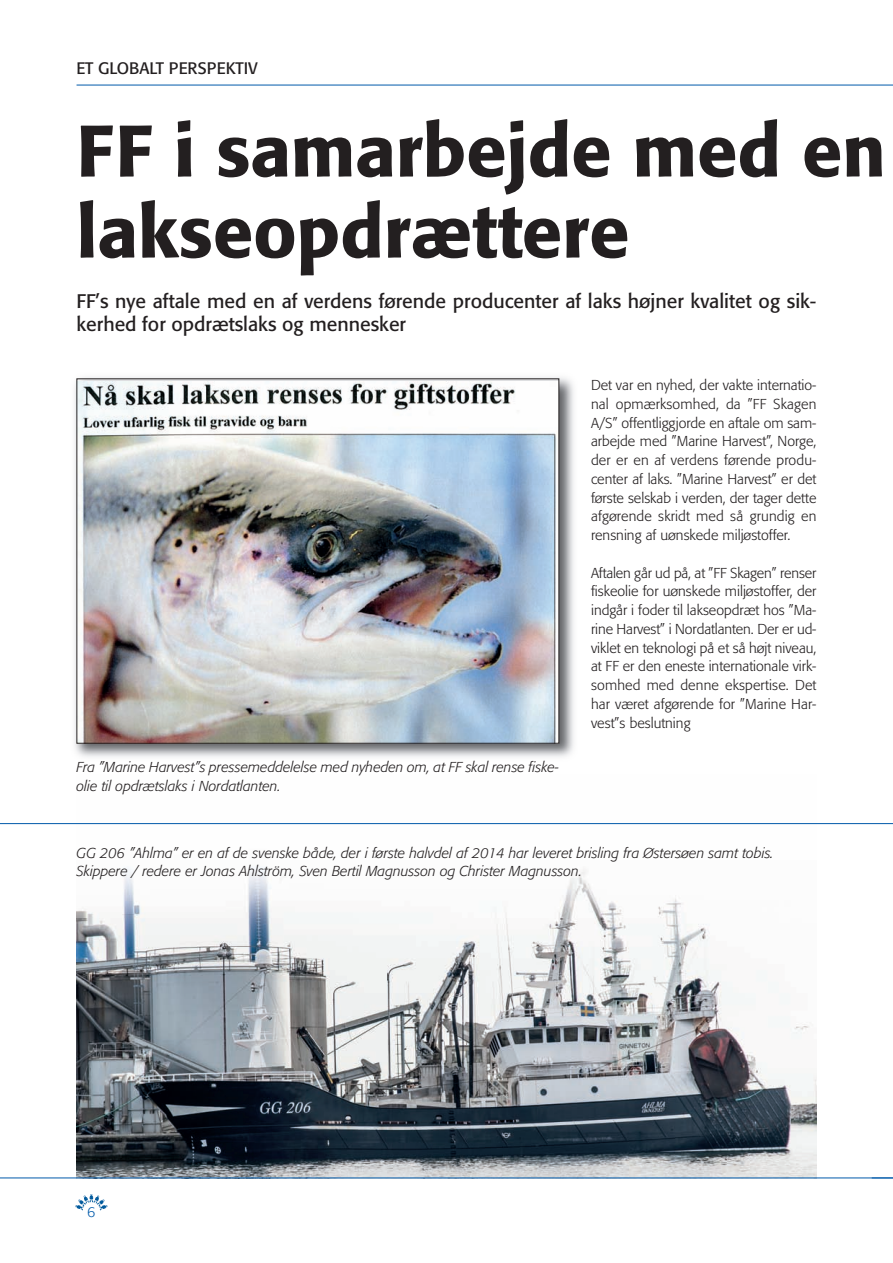
<style>
.page{position:relative;width:893px;height:1263px;background:#fff}
.page>*{position:absolute;margin:0;border:0;box-sizing:border-box;transform-origin:0 0}
.t1{font:500 72px/81px "Formata";color:#231f20}
.t2{font:19.5px/22.5px "Formata";color:#231f20}
.t3{font:16.5px "Formata";color:#231f20}
.t4{font:300 14.25px/18.8px "Formata";color:#231f20;text-align:justify}
.t5{font:italic 300 14.25px/18.8px "Formata";color:#231f20}
.t6{font:300 14.25px "Formata";color:#015aaa}
</style>
<div class="page">
<img style="left:77px;top:824px;width:739px;height:353px">
<hr style="left:77px;top:85px;width:816px;height:1px;background:#015aaa">
<svg style="left:75px;top:1194px;width:32px;height:16px"></svg>
<img style="left:74px;top:377px;width:500px;height:380px">
<img style="left:79px;top:381px;width:478px;height:360px">
<hr style="left:0;top:823px;width:893px;height:1px;background:#015aaa">
<hr style="left:0;top:1177px;width:893px;height:1px;background:#015aaa">
<p class="t3" style="left:77px;top:62px;width:183px">ET GLOBALT PERSPEKTIV</p>
<h1 class="t1" style="left:77px;top:117px;width:811px">FF i samarbejde med en lakseopdrættere</h1>
<h2 class="t2" style="left:77px;top:292px;width:741px">FF’s nye aftale med en af verdens førende producenter af laks højner kvalitet og sik&shy;kerhed for opdrætslaks og mennesker</h2>
<p class="t5" style="left:77px;top:759px;width:484px">Fra ”Marine Harvest”s pressemeddelelse med nyheden om, at FF skal rense fiske&shy;olie til opdrætslaks i Nordatlanten.</p>
<p class="t4" style="left:591px;top:377px;width:227px">Det var en nyhed, der vakte internatio&shy;nal opmærksomhed, da ”FF Skagen A/S” offentliggjorde en aftale om sam - arbej de med ”Marine Harvest”, Norge, der er en af verdens førende produ&shy;center af laks. ”Marine Harvest” er det første selskab i verden, der tager dette afgørende skridt med så grundig en rensning af uønskede miljøstoffer.</p>
<p class="t4" style="left:591px;top:564px;width:227px">Aftalen går ud på, at ”FF Skagen” renser fiskeolie for uønskede miljøstoffer, der indgår i foder til lakseopdræt hos ”Ma&shy;rine Harvest” i Nordatlanten. Der er ud&shy;viklet en teknologi på et så højt niveau, at FF er den eneste internationale virk&shy;somhed med denne ekspertise. Det har været afgørende for ”Marine Har&shy;vest”s beslutning</p>
<p class="t5" style="left:77px;top:844px;width:698px">GG 206 ”Ahlma” er en af de svenske både, der i første halvdel af 2014 har leveret brisling fra Østersøen samt tobis.<br>Skippere / redere er Jonas Ahlström, Sven Bertil Magnusson og Christer Magnusson.</p>
<p class="t6" style="left:87px;top:1206px;width:10px">6</p>
</div>
